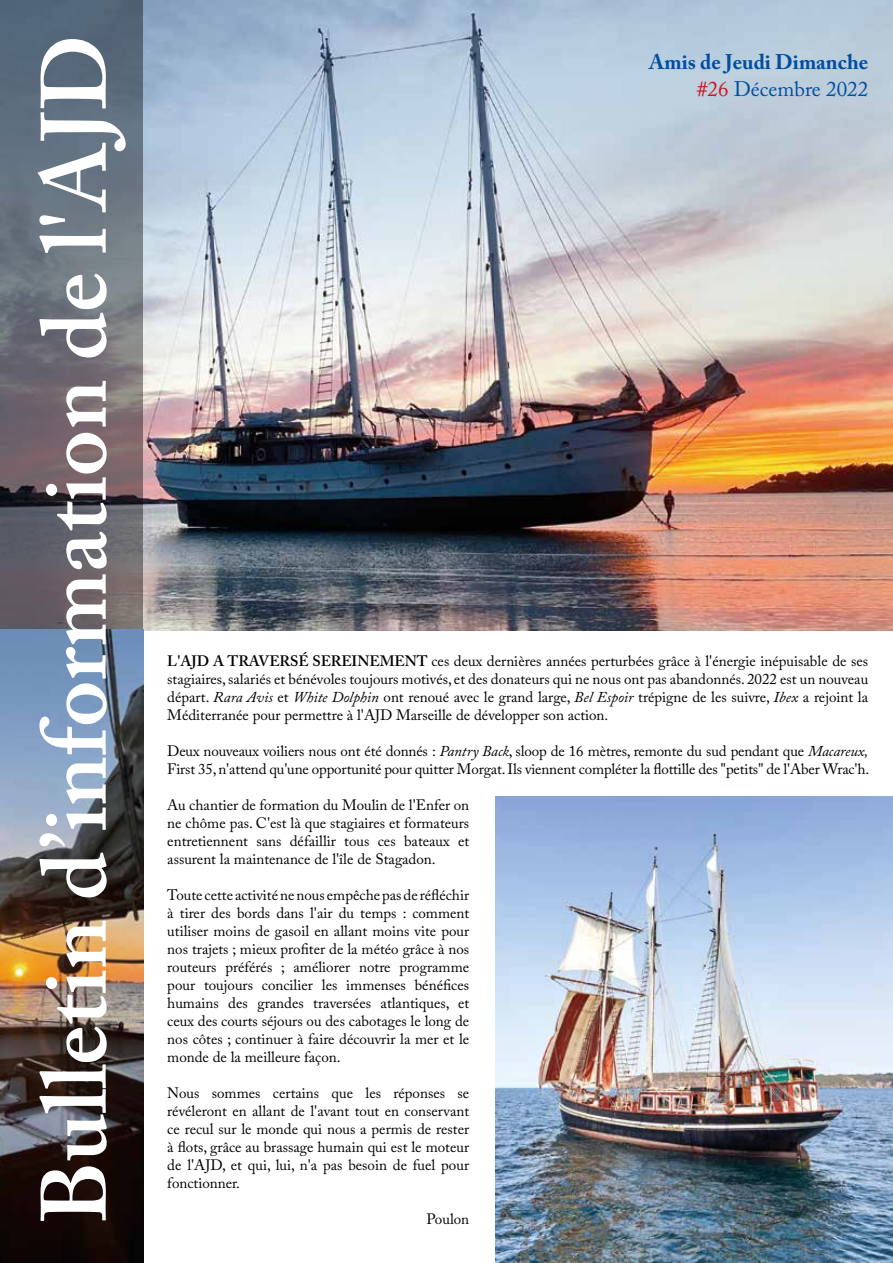
<style>
.page{position:relative;width:893px;height:1263px;background:#fff}
.page>*{position:absolute;margin:0;border:0;box-sizing:border-box;transform-origin:0 0}
.t1{font:600 91.5px "Adobe Caslon Pro";color:#fff}
.t2{font:700 21px/27.6px "Adobe Caslon Pro";color:#004e9e;text-align:right}
.t3{font:15px/18px "Adobe Caslon Pro";color:#000;text-align:justify}
.s1{font-weight:400;color:#cd1719}
.s2{font-weight:400}
.s3{font-weight:600}
.s4{font-style:italic}
</style>
<div class="page">
<img style="left:143px;top:0;width:750px;height:630px">
<img style="left:1px;top:629px;width:142px;height:634px">
<img style="left:495px;top:796px;width:398px;height:467px">
<svg style="left:1px;top:0;width:142px;height:629px;background:#676b75"></svg>
<h1 class="t1" style="left:20px;top:1224px;width:1191px;rotate:-90deg">Bulletin d’information de l'AJD</h1>
<h2 class="t2" style="left:649px;top:48px;width:220px">Amis de Jeudi Dimanche <span class="s1">#26</span> <span class="s2">Décembre 2022</span></h2>
<p class="t3" style="left:167px;top:652px;width:702px"><span class="s3">L'AJD A TRAVERSÉ SEREINEMENT</span> ces deux dernières années perturbées grâce à l'énergie inépuisable de ses stagiaires, salariés et bénévoles toujours motivés, et des donateurs qui ne nous ont pas abandonnés. 2022 est un nouveau départ. <span class="s4">Rara Avis</span> et <span class="s4">White Dolphin</span> ont renoué avec le grand large, <span class="s4">Bel Espoir</span> trépigne de les suivre, <span class="s4">Ibex</span> a rejoint la Méditerranée pour permettre à l'AJD Marseille de développer son action.</p>
<p class="t3" style="left:167px;top:742px;width:703px">Deux nouveaux voiliers nous ont été donnés : <span class="s4">Pantry Back</span>, sloop de 16 mètres, remonte du sud pendant que <span class="s4">Macareux,<br></span>First 35, n'attend qu'une opportunité pour quitter Morgat. Ils viennent compléter la flottille des "petits" de l'Aber Wrac'h.</p>
<p class="t3" style="left:167px;top:796px;width:303px">Au chantier de formation du Moulin de l'Enfer on ne chôme pas. C'est là que stagiaires et formateurs entretiennent sans défaillir tous ces bateaux et assurent la maintenance de l'île de Stagadon.</p>
<p class="t3" style="left:167px;top:886px;width:303px">Toute cette activité ne nous empêche pas de réfléchir à tirer des bords dans l'air du temps : comment utiliser moins de gasoil en allant moins vite pour nos trajets ; mieux profiter de la météo grâce à nos routeurs préférés ; améliorer notre programme pour toujours concilier les immenses bénéfices humains des grandes traversées atlantiques, et ceux des courts séjours ou des cabotages le long de nos côtes ; continuer à faire découvrir la mer et le monde de la meilleure façon.</p>
<p class="t3" style="left:167px;top:1084px;width:303px">Nous sommes certains que les réponses se révéleront en allant de l'avant tout en conservant ce recul sur le monde qui nous a permis de rester à flots, grâce au brassage humain qui est le moteur de l'AJD, et qui, lui, n'a pas besoin de fuel pour fonctionner.</p>
<p class="t3" style="left:426px;top:1210px;width:44px">Poulon</p>
</div>
